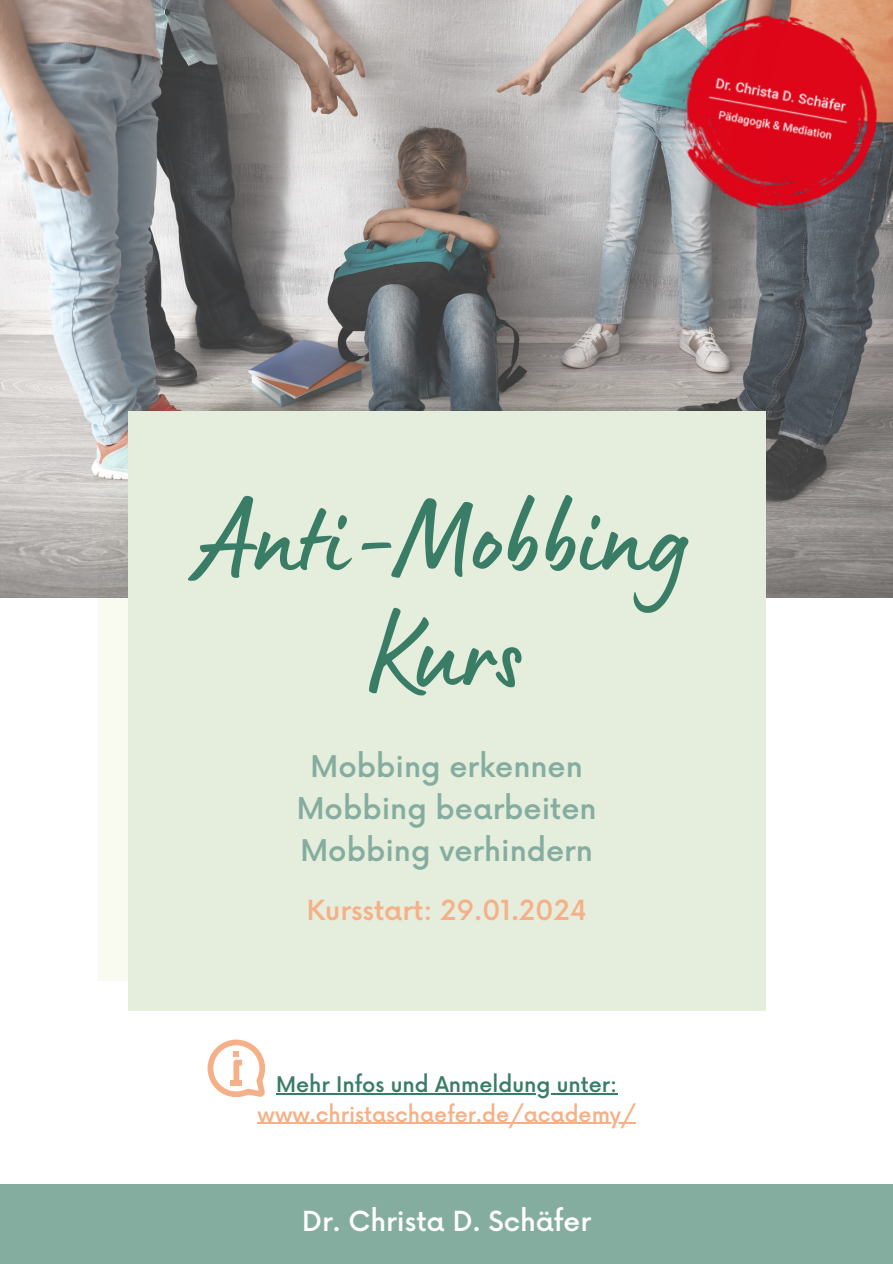
<style>
.page{position:relative;width:893px;height:1264px;background:#fff}
.page>*{position:absolute;margin:0;border:0;box-sizing:border-box;transform-origin:0 0}
.t1{font:108.9px "Lumios Marker";color:#397d67}
.t2{font:500 29.1px "Now";color:#84ada0}
.t3{font:500 27px "Now";color:#f6b088}
.t4{font:500 27px "Now";color:#fff}
.t5{font:500 21px "Now";color:#f6b088}
.t6{font:500 21px "Now";color:#397d67}
</style>
<div class="page">
<div style="left:98px;top:381px;width:637px;height:599px;background:#fafbf0"></div>
<div style="left:0;top:1183px;width:892px;height:80px;background:#84ada0"></div>
<hr style="left:276px;top:1093px;width:341px;height:1px;background:#397d67">
<hr style="left:257px;top:1122px;width:378px;height:1px;background:#f6b088">
<svg style="left:208px;top:1039px;width:57px;height:57px"></svg>
<img style="left:0;top:0;width:892px;height:597px">
<img style="left:643px;top:0;width:249px;height:250px">
<div style="left:128px;top:411px;width:637px;height:599px;background:#e5eddc"></div>
<p class="t1" style="left:204px;top:503px;width:485px">Anti-Mobbing</p>
<p class="t1" style="left:372px;top:617px;width:150px">Kurs</p>
<p class="t2" style="left:310px;top:751px;width:274px">Mobbing erkennen</p>
<p class="t2" style="left:297px;top:792px;width:301px">Mobbing bearbeiten</p>
<p class="t2" style="left:300px;top:834px;width:294px">Mobbing verhindern</p>
<p class="t3" style="left:307px;top:896px;width:281px">Kursstart: 29.01.2024</p>
<p class="t6" style="left:276px;top:1073px;width:342px">Mehr Infos und Anmeldung unter:</p>
<p class="t5" style="left:257px;top:1102px;width:379px">www.christaschaefer.de/academy/</p>
<p class="t4" style="left:302px;top:1206px;width:290px">Dr. Christa D. Schäfer</p>
</div>
